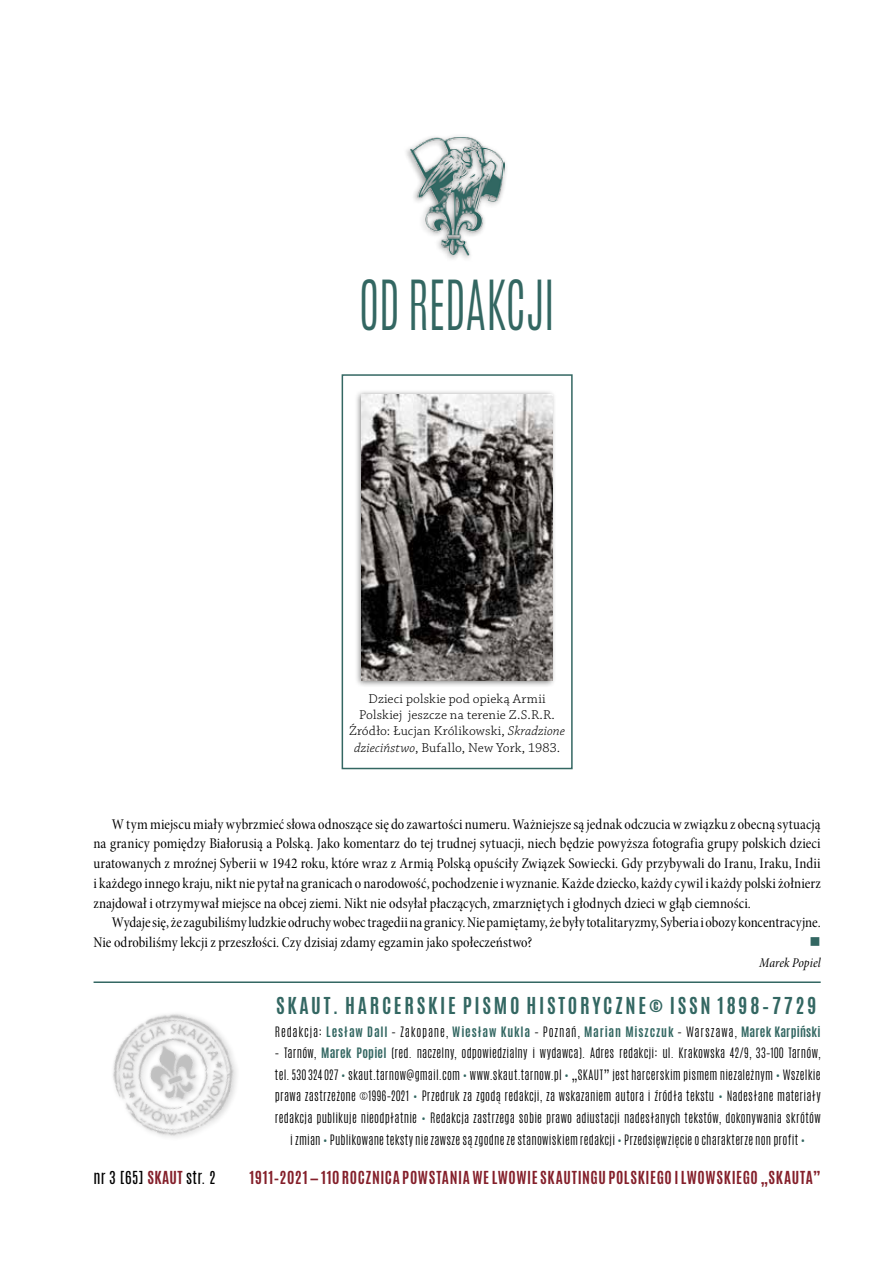
<style>
.page{position:relative;width:893px;height:1263px;background:#fff}
.page>*{position:absolute;margin:0;border:0;box-sizing:border-box;transform-origin:0 0}
.t1{font:300 57.6px "Antonio";letter-spacing:-.005em;color:#336762;scale:.83 1}
.t2{font:700 19.5px "Antonio";letter-spacing:.14em;color:#336762}
.t3{font:15px/19.8px "Minion Pro Cn Subh";letter-spacing:.005em;color:#000;text-align:justify}
.t4{font:700 15px "Antonio";letter-spacing:.04em;color:#841f2a}
.t5{font:15px "Antonio";letter-spacing:.02em;color:#000}
.t6{font:15px "Open Symbol";color:#336762}
.t7{font:13.5px/16.2px "Chaparral Pro Light Capt";letter-spacing:.01em;color:#000;text-align:center}
.t8{font:13.5px "Minion Pro Cn It Subh";letter-spacing:.01em;color:#000}
.t9{font:300 12px/21.5px "Antonio";letter-spacing:.02em;color:#000;text-align:center}
.t10{font:700 12px "Antonio";letter-spacing:.065em;color:#336762}
.s1{font-family:"Chaparral Pro Light It Capt"}
.s2{font-weight:300;color:#000}
.s3{font-weight:700;color:#336762}
.s4{color:#336762}
.s5{font-weight:700;color:#841f2a}
</style>
<div class="page">
<div style="left:342px;top:374px;width:231px;height:395px;border:2px solid #336762"></div>
<hr style="left:94px;top:981px;width:727px;height:2px;background:#336762">
<img style="left:113px;top:1013px;width:124px;height:124px">
<img style="left:409px;top:137px;width:96px;height:119px">
<div style="left:354px;top:389px;width:203px;height:299px;background:#000;opacity:.5"></div>
<img style="left:362px;top:394px;width:190px;height:286px">
<h1 class="t1" style="left:359px;top:265px;width:228px">Od redakcji</h1>
<p class="t7" style="left:349px;top:691px;width:217px">Dzieci polskie pod opieką Armii Polskiej jeszcze na terenie Z.S.R.R.<br>Źródło: Łucjan Królikowski, <span class="s1">Skradzione dzieciństwo</span>, Bufallo, New York, 1983.</p>
<p class="t3" style="left:94px;top:814px;width:729px;text-indent:18px">W tym miejscu miały wybrzmieć słowa odnoszące się do zawartości numeru. Ważniejsze są jednak odczucia w związku z obecną sytuacją na granicy pomiędzy Białorusią a Polską. Jako komentarz do tej trudnej sytuacji, niech będzie powyższa fotografia grupy polskich dzieci uratowanych z mroźnej Syberii w 1942 roku, które wraz z Armią Polską opuściły Związek Sowiecki. Gdy przybywali do Iranu, Iraku, Indii i każdego innego kraju, nikt nie pytał na granicach o narodowość, pochodzenie i wyznanie. Każde dziecko, każdy cywil i każdy polski żołnierz znajdował i otrzymywał miejsce na obcej ziemi. Nikt nie odsyłał płaczących, zmarzniętych i głodnych dzieci w głąb ciemności.</p>
<p class="t3" style="left:94px;top:913px;width:729px;text-indent:18px">Wydaje się, że zagubiliśmy ludzkie odruchy wobec tragedii na granicy. Nie pamiętamy, że były totalitaryzmy, Syberia i obozy koncentracyjne.<br>Nie odrobiliśmy lekcji z przeszłości. Czy dzisiaj zdamy egzamin jako społeczeństwo?</p>
<p class="t6" style="left:809px;top:933px;width:13px">■</p>
<p class="t8" style="left:759px;top:954px;width:63px">Marek Popiel</p>
<h2 class="t2" style="left:276px;top:990px;width:542px">SKAUT. HARCERSKIE PISMO HISTORYCZNE© ISSN 1898–7729</h2>
<p class="t10" style="left:275px;top:1023px;width:547px"><span class="s2">Redakcja:</span> LESŁAW DALL <span class="s2">– Zakopane,</span> WIESŁAW KUKLA <span class="s2">– Poznań,</span> MARIAN MISZCZUK <span class="s2">– Warszawa,</span> MAREK KARPIŃSKI</p>
<p class="t9" style="left:275px;top:1042px;width:547px">– Tarnów, <span class="s3">MAREK POPIEL</span> (red. naczelny, odpowiedzialny i wydawca). Adres redakcji: ul. Krakowska 42/9, 33–100 Tarnów, tel. 530 324 027 <span class="s4">•</span> skaut.tarnow@gmail.com <span class="s4">•</span> www.skaut.tarnow.pl <span class="s4">•</span> „SKAUT” jest harcerskim pismem niezależnym <span class="s4">•</span> Wszelkie prawa zastrzeżone ©1996–2021 <span class="s4">•</span> Przedruk za zgodą redakcji, za wskazaniem autora i źródła tekstu <span class="s4">•</span> Nadesłane materiały redakcja publikuje nieodpłatnie <span class="s4">•</span> Redakcja zastrzega sobie prawo adiustacji nadesłanych tekstów, dokonywania skrótów i zmian <span class="s4">•</span> Publikowane teksty nie zawsze są zgodne ze stanowiskiem redakcji <span class="s4">•</span> Przedsięwzięcie o charakterze non profit <span class="s4">•</span></p>
<p class="t5" style="left:94px;top:1166px;width:124px">NR 3 [65] <span class="s5">SKAUT</span> STR. 2</p>
<p class="t4" style="left:249px;top:1166px;width:573px">1911–2021 — 110 ROCZNICA POWSTANIA WE LWOWIE SKAUTINGU POLSKIEGO I LWOWSKIEGO „SKAUTA”</p>
</div>
